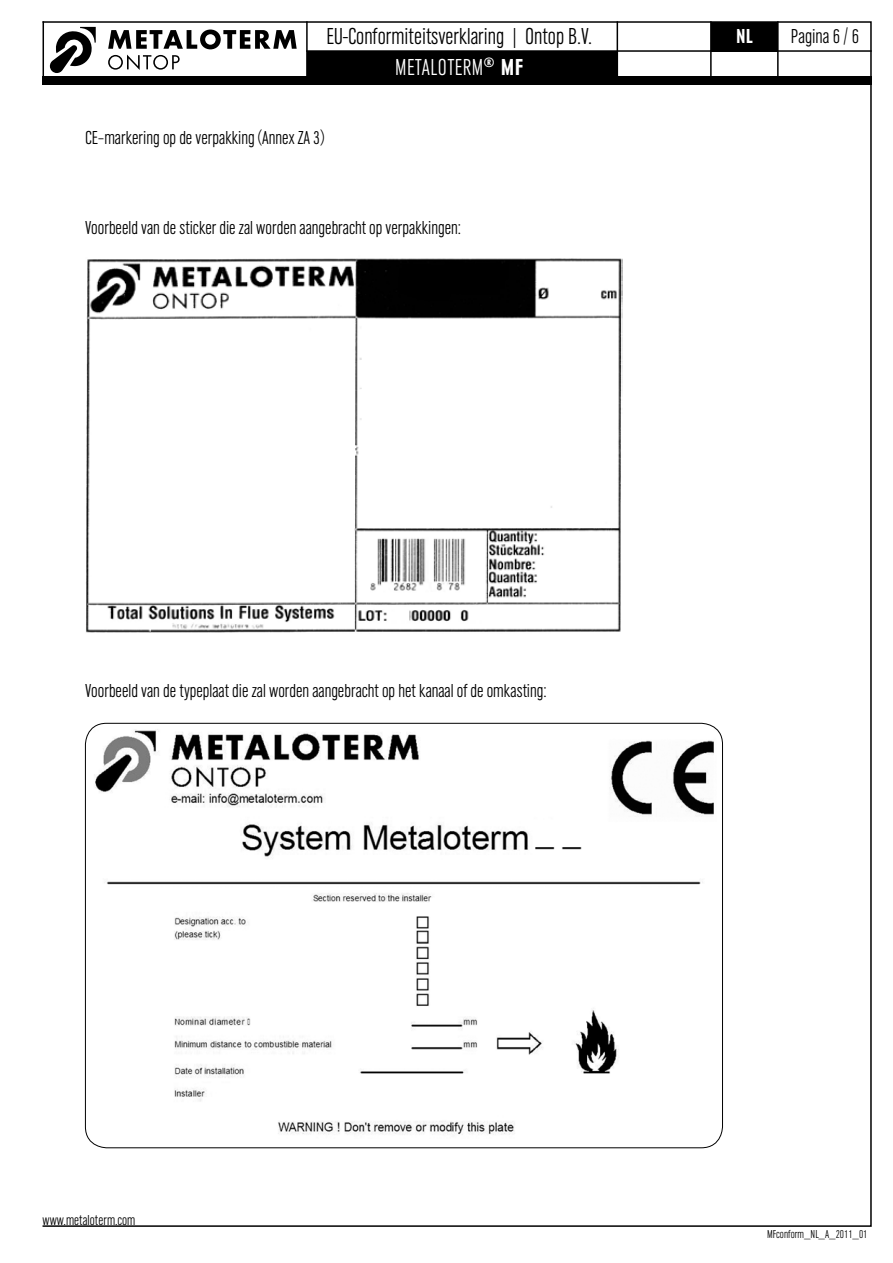
<style>
.page{position:relative;width:893px;height:1263px;background:#fff}
.page>*{position:absolute;margin:0;border:0;box-sizing:border-box;transform-origin:0 0}
.t1{font:300 24px "URW Grotesk Con";color:#000}
.t2{font:300 24px "URW Grotesk Con";letter-spacing:.02em;color:#fff}
.t3{font:300 21px "URW Grotesk Con";color:#000}
.t4{font:700 21px "URW Grotesk Con";color:#fff}
.t5{font:300 19.5px "URW Grotesk Con";color:#000}
.t6{font:300 15px "URW Grotesk Con";color:#000}
.t7{font:300 12px "URW Grotesk Con";color:#000}
.s1{font-weight:700}
</style>
<div class="page">
<div style="left:43px;top:77px;width:829px;height:8px;background:#000"></div>
<div style="left:711px;top:22px;width:66px;height:29px;background:#000"></div>
<div style="left:307px;top:52px;width:310px;height:27px;background:#000"></div>
<hr style="left:306px;top:21px;width:2px;height:56px;background:#000">
<hr style="left:306px;top:50px;width:566px;height:2px;background:#000">
<hr style="left:617px;top:21px;width:1px;height:56px;background:#000">
<hr style="left:710px;top:21px;width:2px;height:56px;background:#000">
<hr style="left:777px;top:21px;width:2px;height:56px;background:#000">
<hr style="left:43px;top:21px;width:1px;height:56px;background:#000">
<svg style="left:108px;top:30px;width:189px;height:19px"></svg>
<svg style="left:108px;top:55px;width:72px;height:15px"></svg>
<svg style="left:50px;top:27px;width:46px;height:46px"></svg>
<img style="left:85px;top:723px;width:637px;height:425px">
<img style="left:86px;top:258px;width:537px;height:375px">
<p class="t1" style="left:326px;top:24px;width:267px">EU-Conformiteitsverklaring | Ontop B.V.</p>
<p class="t4" style="left:736px;top:25px;width:18px">NL</p>
<p class="t5" style="left:85px;top:128px;width:241px">CE–markering op de verpakking (Annex ZA 3)</p>
<p class="t2" style="left:395px;top:55px;width:130px">Metaloterm <sup>®</sup> <span class="s1">MF</span></p>
<p class="t5" style="left:85px;top:218px;width:378px">Voorbeeld van de sticker die zal worden aangebracht op verpakkingen:</p>
<p class="t3" style="left:791px;top:26px;width:70px">Pagina 6 / 6</p>
<p class="t5" style="left:85px;top:680px;width:463px">Voorbeeld van de typeplaat die zal worden aangebracht op het kanaal of de omkasting:</p>
<p class="t6" style="left:43px;top:1213px;width:94px">www.metaloterm.com</p>
<p class="t7" style="left:767px;top:1228px;width:102px">MFconform_NL_A_2011_01</p>
</div>
